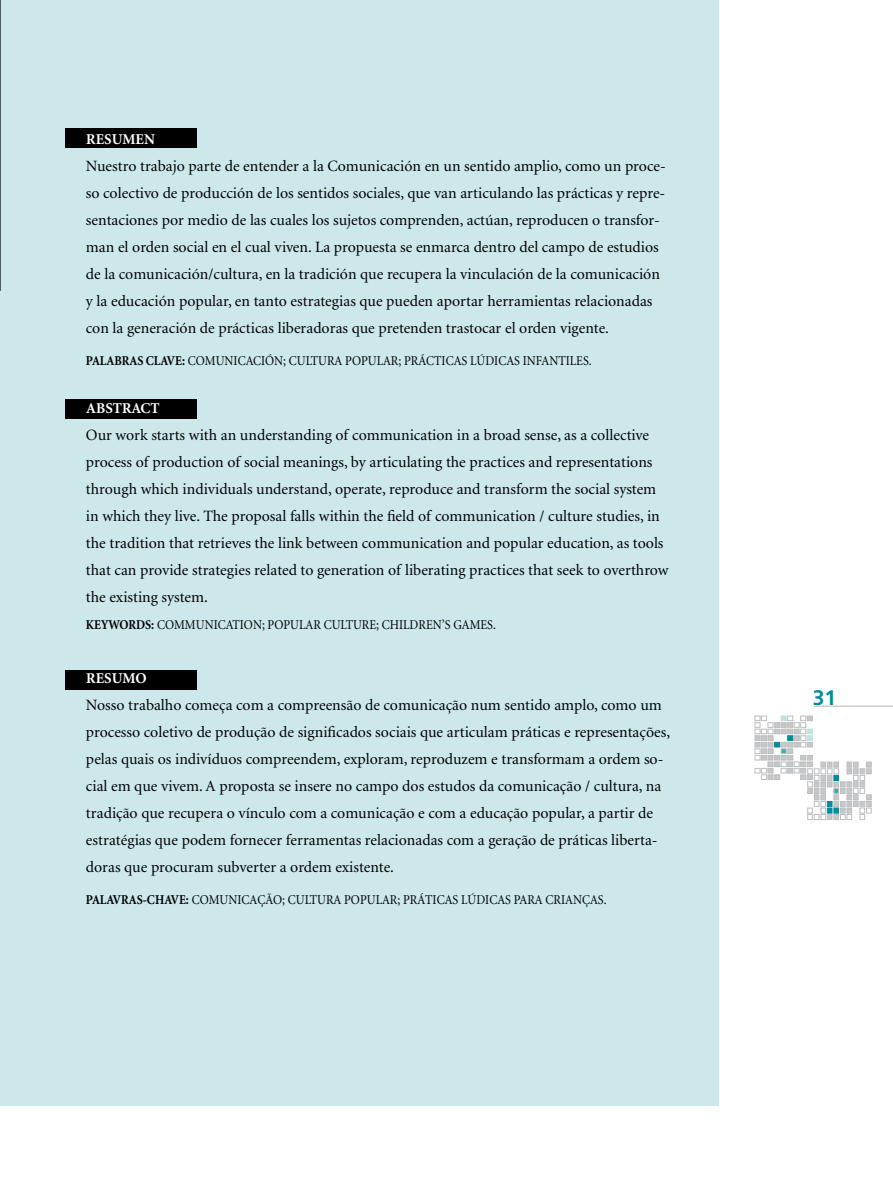
<style>
.page{position:relative;width:893px;height:1191px;background:#fff}
.page>*{position:absolute;margin:0;border:0;box-sizing:border-box;transform-origin:0 0}
.t1{font:700 21px "Frutiger";color:#008c99}
.t2{font:15.75px/27px "Minion";color:#000}
.t3{font:700 15px "Minion";color:#fff}
.t4{font:13.5px "Minion";color:#000;scale:.9 1}
.t5{font:700 13.5px "Minion";color:#000;scale:.9 1}
.s1{font-weight:400}
.s2{font-weight:700}
</style>
<div class="page">
<div style="left:0;top:0;width:719px;height:1106px;background:#cce8eb"></div>
<svg style="left:0;top:0;width:1px;height:291px"></svg>
<hr style="left:814px;top:706px;width:79px;height:1px;background:#b1b4b6">
<svg style="left:755px;top:716px;width:116px;height:103px"></svg>
<div style="left:65px;top:128px;width:131px;height:20px;background:#000"></div>
<div style="left:65px;top:399px;width:131px;height:20px;background:#000"></div>
<div style="left:65px;top:670px;width:131px;height:19px;background:#000"></div>
<p class="t3" style="left:86px;top:131px;width:68px">RESUMEN</p>
<p class="t2" style="left:86px;top:153px;width:581px">Nuestro trabajo parte de entender a la Comunicación en un sentido amplio, como un proce&shy;so colectivo de producción de los sentidos sociales, que van articulando las prácticas y repre&shy;sentaciones por medio de las cuales los sujetos comprenden, actúan, reproducen o transfor&shy;man el orden social en el cual viven. La propuesta se enmarca dentro del campo de estudios de la comunicación/cultura, en la tradición que recupera la vinculación de la comunicación y la educación popular, en tanto estrategias que pueden aportar herramientas relacionadas con la generación de prácticas liberadoras que pretenden trastocar el orden vigente.</p>
<p class="t5" style="left:86px;top:353px;width:123px">PALAB RAS CLAVE: <span class="s1">comunicaci</span></p>
<p class="t4" style="left:265px;top:354px;width:36px">ón; cultura</p>
<p class="t4" style="left:345px;top:354px;width:10px">popular</p>
<p class="t4" style="left:398px;top:354px;width:15px">; prácticas</p>
<p class="t4" style="left:470px;top:354px;width:9px">lúdicas</p>
<p class="t4" style="left:523px;top:354px;width:9px">infantiles</p>
<p class="t4" style="left:589px;top:354px;width:5px">.</p>
<p class="t3" style="left:86px;top:401px;width:75px">ABSTRACT</p>
<p class="t2" style="left:86px;top:422px;width:584px">Our work starts with an understanding of communication in a broad sense, as a collective process of production of social meanings, by articulating the practices and representations through which individuals understand, operate, reproduce and transform the social system in which they live. The proposal falls within the field of communication / culture studies, in the tradition that retrieves the link between communication and popular education, as tools that can provide strategies related to generation of liberating practices that seek to overthrow the existing system.</p>
<p class="t4" style="left:86px;top:618px;width:89px"><span class="s2">KEYWORDS:</span> communication</p>
<p class="t4" style="left:262px;top:618px;width:16px">; popular</p>
<p class="t4" style="left:324px;top:618px;width:10px">culture</p>
<p class="t4" style="left:376px;top:618px;width:16px">; children</p>
<p class="t4" style="left:442px;top:618px;width:23px">’s games</p>
<p class="t4" style="left:493px;top:618px;width:5px">.</p>
<p class="t3" style="left:86px;top:670px;width:61px">RESUMO</p>
<p class="t2" style="left:86px;top:692px;width:586px">Nosso trabalho começa com a compreensão de comunicação num sentido amplo, como um processo coletivo de produção de significados sociais que articulam práticas e representações, pelas quais os indivíduos compreendem, exploram, reproduzem e transformam a ordem so&shy;cial em que vivem. A proposta se insere no campo dos estudos da comunicação / cultura, na tradição que recupera o vínculo com a comunicação e com a educação popular, a partir de estratégias que podem fornecer ferramentas relacionadas com a geração de práticas liberta&shy;doras que procuram subverter a ordem existente.</p>
<p class="t5" style="left:86px;top:893px;width:128px">PALAVRAS -CHAVE: <span class="s1">comunica</span></p>
<p class="t4" style="left:257px;top:893px;width:44px">ção ; cultura</p>
<p class="t4" style="left:344px;top:893px;width:10px">popular</p>
<p class="t4" style="left:397px;top:893px;width:15px">; práticas</p>
<p class="t4" style="left:461px;top:893px;width:9px">lúdicas</p>
<p class="t4" style="left:514px;top:893px;width:9px">para</p>
<p class="t4" style="left:546px;top:893px;width:9px">crian</p>
<p class="t4" style="left:582px;top:893px;width:29px">ças .</p>
<p class="t1" style="left:813px;top:686px;width:25px">31</p>
</div>
